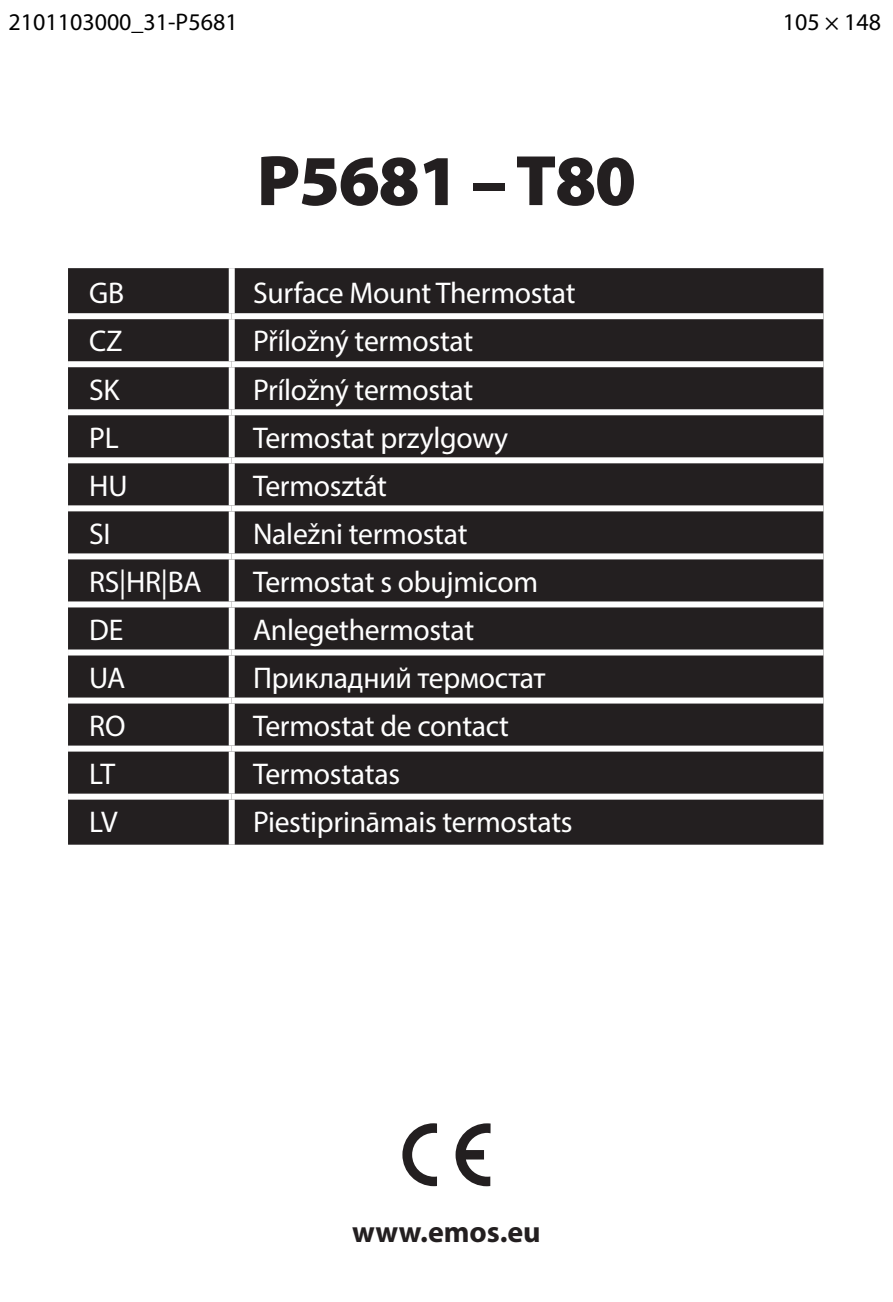
<style>
.page{position:relative;width:893px;height:1302px;background:#fff}
.page>*{position:absolute;margin:0;border:0;box-sizing:border-box;transform-origin:0 0}
.t1{font:900 72px "Myriad Pro";letter-spacing:-.02em;color:#231f20}
.t2{font:30px "Myriad Pro";letter-spacing:-.01em;color:#fff}
.t3{font:700 30px "Myriad Pro";color:#231f20}
.t4{font:24px "Myriad Pro";color:#000}
</style>
<div class="page">
<div style="left:68px;top:268px;width:755px;height:576px;background:#231f20"></div>
<div style="left:229px;top:268px;width:6px;height:45px;background:#fff"></div>
<div style="left:68px;top:313px;width:164px;height:6px;background:#fff"></div>
<div style="left:232px;top:313px;width:591px;height:6px;background:#fff"></div>
<div style="left:229px;top:319px;width:6px;height:42px;background:#fff"></div>
<div style="left:68px;top:361px;width:164px;height:6px;background:#fff"></div>
<div style="left:232px;top:361px;width:591px;height:6px;background:#fff"></div>
<div style="left:229px;top:367px;width:6px;height:42px;background:#fff"></div>
<div style="left:68px;top:409px;width:164px;height:6px;background:#fff"></div>
<div style="left:232px;top:409px;width:591px;height:6px;background:#fff"></div>
<div style="left:229px;top:415px;width:6px;height:42px;background:#fff"></div>
<div style="left:68px;top:457px;width:164px;height:6px;background:#fff"></div>
<div style="left:232px;top:457px;width:591px;height:6px;background:#fff"></div>
<div style="left:229px;top:463px;width:6px;height:42px;background:#fff"></div>
<div style="left:68px;top:505px;width:164px;height:6px;background:#fff"></div>
<div style="left:232px;top:505px;width:591px;height:6px;background:#fff"></div>
<div style="left:229px;top:511px;width:6px;height:42px;background:#fff"></div>
<div style="left:68px;top:553px;width:164px;height:6px;background:#fff"></div>
<div style="left:232px;top:553px;width:591px;height:6px;background:#fff"></div>
<div style="left:229px;top:559px;width:6px;height:42px;background:#fff"></div>
<div style="left:68px;top:601px;width:164px;height:6px;background:#fff"></div>
<div style="left:232px;top:601px;width:591px;height:6px;background:#fff"></div>
<div style="left:229px;top:607px;width:6px;height:42px;background:#fff"></div>
<div style="left:68px;top:649px;width:164px;height:6px;background:#fff"></div>
<div style="left:232px;top:649px;width:591px;height:6px;background:#fff"></div>
<div style="left:229px;top:655px;width:6px;height:42px;background:#fff"></div>
<div style="left:68px;top:697px;width:164px;height:6px;background:#fff"></div>
<div style="left:232px;top:697px;width:591px;height:6px;background:#fff"></div>
<div style="left:229px;top:703px;width:6px;height:42px;background:#fff"></div>
<div style="left:68px;top:745px;width:164px;height:6px;background:#fff"></div>
<div style="left:232px;top:745px;width:591px;height:6px;background:#fff"></div>
<div style="left:229px;top:751px;width:6px;height:42px;background:#fff"></div>
<div style="left:68px;top:793px;width:164px;height:6px;background:#fff"></div>
<div style="left:232px;top:793px;width:591px;height:6px;background:#fff"></div>
<div style="left:229px;top:799px;width:6px;height:45px;background:#fff"></div>
<svg style="left:402px;top:1123px;width:89px;height:62px"></svg>
<p class="t4" style="left:9px;top:7px;width:231px">2101103000_31-P5681</p>
<p class="t4" style="left:783px;top:7px;width:100px">105 × 148</p>
<h1 class="t1" style="left:257px;top:133px;width:381px">P5681 – T80</h1>
<p class="t2" style="left:89px;top:275px;width:36px">GB</p>
<p class="t2" style="left:253px;top:275px;width:324px">Surface Mount Thermostat</p>
<p class="t2" style="left:89px;top:323px;width:35px">CZ</p>
<p class="t2" style="left:253px;top:323px;width:222px">Příložný termostat</p>
<p class="t2" style="left:89px;top:371px;width:32px">SK</p>
<p class="t2" style="left:253px;top:371px;width:222px">Príložný termostat</p>
<p class="t2" style="left:89px;top:419px;width:31px">PL</p>
<p class="t2" style="left:253px;top:419px;width:257px">Termostat przylgowy</p>
<p class="t2" style="left:89px;top:467px;width:40px">HU</p>
<p class="t2" style="left:253px;top:467px;width:136px">Termosztát</p>
<p class="t2" style="left:89px;top:515px;width:23px">SI</p>
<p class="t2" style="left:253px;top:515px;width:216px">Naležni termostat</p>
<p class="t2" style="left:89px;top:563px;width:114px">RS|HR|BA</p>
<p class="t2" style="left:253px;top:563px;width:287px">Termostat s obujmicom</p>
<p class="t2" style="left:89px;top:611px;width:36px">DE</p>
<p class="t2" style="left:253px;top:611px;width:223px">Anlegethermostat</p>
<p class="t2" style="left:89px;top:659px;width:38px">UA</p>
<p class="t2" style="left:253px;top:659px;width:294px">Прикладний термостат</p>
<p class="t2" style="left:89px;top:707px;width:38px">RO</p>
<p class="t2" style="left:253px;top:707px;width:258px">Termostat de contact</p>
<p class="t2" style="left:89px;top:755px;width:27px">LT</p>
<p class="t2" style="left:253px;top:755px;width:149px">Termostatas</p>
<p class="t2" style="left:89px;top:803px;width:30px">LV</p>
<p class="t2" style="left:253px;top:803px;width:321px">Piestiprināmais termostats</p>
<p class="t3" style="left:352px;top:1212px;width:190px">www.emos.eu</p>
</div>
